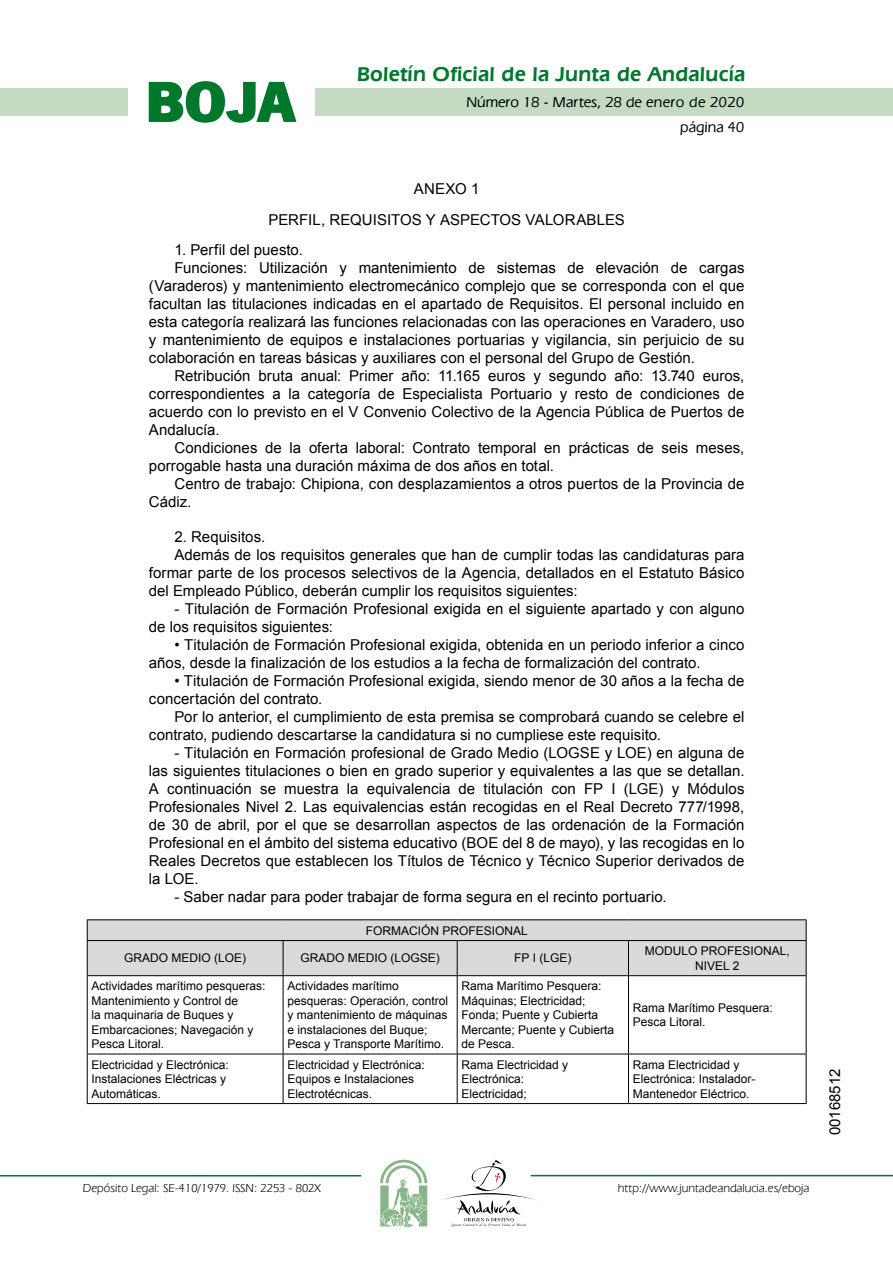
<style>
.page{position:relative;width:893px;height:1263px;background:#fff}
.page>*{position:absolute;margin:0;border:0;box-sizing:border-box;transform-origin:0 0}
.t1{font:700 57.75px "News Got T";color:#00782c;scale:1.14 1}
.t2{font:600 21px "Eras IT Cby BT";letter-spacing:.01em;color:#00782c}
.t3{font:15px/18px "Arial";color:#000}
.t4{font:500 15px/24.5px "Eras IT Cby BT";color:#000;text-align:right}
.t5{font:12px/14.4px "Arial";color:#000}
.t6{font:12px "Eras IT Cby BT";color:#000}
</style>
<div class="page">
<div style="left:315px;top:88px;width:577px;height:28px;background:#c5dac3"></div>
<div style="left:0;top:88px;width:128px;height:28px;background:#c5dac3"></div>
<hr style="left:0;top:1175px;width:361px;height:2px;background:#00782c">
<hr style="left:531px;top:1175px;width:361px;height:1px;background:#00782c">
<svg style="left:148px;top:81px;width:149px;height:42px"></svg>
<svg style="left:380px;top:1159px;width:47px;height:68px"></svg>
<svg style="left:442px;top:1160px;width:100px;height:67px"></svg>
<hr style="left:87px;top:919px;width:196px;height:1px;background:#000">
<hr style="left:283px;top:919px;width:174px;height:1px;background:#000">
<hr style="left:457px;top:919px;width:171px;height:1px;background:#000">
<hr style="left:628px;top:919px;width:178px;height:1px;background:#000">
<div style="left:87px;top:920px;width:719px;height:55px;background:#d9dadb"></div>
<hr style="left:87px;top:940px;width:196px;height:1px;background:#000">
<hr style="left:87px;top:941px;width:1px;height:34px;background:#000">
<hr style="left:283px;top:940px;width:174px;height:1px;background:#000">
<hr style="left:283px;top:941px;width:1px;height:34px;background:#000">
<hr style="left:457px;top:940px;width:171px;height:1px;background:#000">
<hr style="left:457px;top:941px;width:1px;height:34px;background:#000">
<hr style="left:628px;top:940px;width:178px;height:1px;background:#000">
<hr style="left:628px;top:941px;width:1px;height:34px;background:#000">
<hr style="left:805px;top:941px;width:1px;height:34px;background:#000">
<hr style="left:87px;top:975px;width:196px;height:1px;background:#000">
<hr style="left:87px;top:976px;width:1px;height:78px;background:#000">
<hr style="left:283px;top:975px;width:174px;height:1px;background:#000">
<hr style="left:283px;top:976px;width:1px;height:78px;background:#000">
<hr style="left:457px;top:975px;width:171px;height:1px;background:#000">
<hr style="left:457px;top:976px;width:1px;height:78px;background:#000">
<hr style="left:628px;top:975px;width:178px;height:1px;background:#000">
<hr style="left:628px;top:976px;width:1px;height:78px;background:#000">
<hr style="left:805px;top:976px;width:1px;height:78px;background:#000">
<hr style="left:87px;top:1054px;width:196px;height:1px;background:#000">
<hr style="left:87px;top:1054px;width:1px;height:49px;background:#000">
<hr style="left:283px;top:1054px;width:174px;height:1px;background:#000">
<hr style="left:283px;top:1054px;width:1px;height:49px;background:#000">
<hr style="left:457px;top:1054px;width:171px;height:1px;background:#000">
<hr style="left:457px;top:1054px;width:1px;height:49px;background:#000">
<hr style="left:628px;top:1054px;width:178px;height:1px;background:#000">
<hr style="left:628px;top:1054px;width:1px;height:49px;background:#000">
<hr style="left:805px;top:1054px;width:1px;height:49px;background:#000">
<hr style="left:87px;top:1103px;width:196px;height:1px;background:#000">
<hr style="left:283px;top:1103px;width:174px;height:1px;background:#000">
<hr style="left:457px;top:1103px;width:171px;height:1px;background:#000">
<hr style="left:628px;top:1103px;width:178px;height:1px;background:#000">
<h1 class="t1" style="left:145px;top:68px;width:133px">BOJA</h1>
<h2 class="t2" style="left:357px;top:62px;width:390px">Boletín Oficial de la Junta de Andalucía</h2>
<p class="t4" style="left:466px;top:90px;width:279px">Número 18 - Martes, 28 de enero de 2020 página 40</p>
<p class="t3" style="left:268px;top:173px;width:358px;line-height:30.8px;text-align:center">ANEXO 1<br>PERFIL, REQUISITOS Y ASPECTOS VALORABLES</p>
<p class="t3" style="left:174px;top:241px;width:130px">1. Perfil del puesto.</p>
<p class="t3" style="left:174px;top:259px;width:571px">Funciones: Utilización y mantenimiento de sistemas de elevación de cargas</p>
<p class="t3" style="left:149px;top:277px;width:597px">(Varaderos) y mantenimiento electromecánico complejo que se corresponda con el que</p>
<p class="t3" style="left:149px;top:295px;width:597px">facultan las titulaciones indicadas en el apartado de Requisitos. El personal incluido en</p>
<p class="t3" style="left:149px;top:313px;width:597px">esta categoría realizará las funciones relacionadas con las operaciones en Varadero, uso</p>
<p class="t3" style="left:149px;top:331px;width:597px">y mantenimiento de equipos e instalaciones portuarias y vigilancia, sin perjuicio de su</p>
<p class="t3" style="left:149px;top:349px;width:547px">colaboración en tareas básicas y auxiliares con el personal del Grupo de Gestión.</p>
<p class="t3" style="left:174px;top:367px;width:571px">Retribución bruta anual: Primer año: 11.165 euros y segundo año: 13.740 euros,</p>
<p class="t3" style="left:149px;top:385px;width:597px">correspondientes a la categoría de Especialista Portuario y resto de condiciones de</p>
<p class="t3" style="left:149px;top:403px;width:597px">acuerdo con lo previsto en el V Convenio Colectivo de la Agencia Pública de Puertos de</p>
<p class="t3" style="left:149px;top:421px;width:72px">Andalucía.</p>
<p class="t3" style="left:174px;top:439px;width:571px">Condiciones de la oferta laboral: Contrato temporal en prácticas de seis meses,</p>
<p class="t3" style="left:149px;top:457px;width:406px">porrogable hasta una duración máxima de dos años en total.</p>
<p class="t3" style="left:174px;top:475px;width:571px">Centro de trabajo: Chipiona, con desplazamientos a otros puertos de la Provincia de</p>
<p class="t3" style="left:149px;top:493px;width:44px">Cádiz.</p>
<p class="t3" style="left:174px;top:528px;width:92px">2. Requisitos.</p>
<p class="t3" style="left:174px;top:546px;width:571px">Además de los requisitos generales que han de cumplir todas las candidaturas para</p>
<p class="t3" style="left:149px;top:564px;width:597px">formar parte de los procesos selectivos de la Agencia, detallados en el Estatuto Básico</p>
<p class="t3" style="left:149px;top:582px;width:430px">del Empleado Público, deberán cumplir los requisitos siguientes:</p>
<p class="t3" style="left:149px;top:600px;width:597px;text-indent:26px">- Titulación de Formación Profesional exigida en el siguiente apartado y con alguno de los requisitos siguientes:</p>
<p class="t3" style="left:149px;top:636px;width:597px;text-indent:26px">• Titulación de Formación Profesional exigida, obtenida en un periodo inferior a cinco años, desde la finalización de los estudios a la fecha de formalización del contrato.</p>
<p class="t3" style="left:149px;top:672px;width:597px;text-indent:26px">• Titulación de Formación Profesional exigida, siendo menor de 30 años a la fecha de concertación del contrato.</p>
<p class="t3" style="left:149px;top:708px;width:597px;text-indent:26px">Por lo anterior, el cumplimiento de esta premisa se comprobará cuando se celebre el contrato, pudiendo descartarse la candidatura si no cumpliese este requisito.</p>
<p class="t3" style="left:149px;top:744px;width:597px;text-align:justify;text-indent:26px">- Titulación en Formación profesional de Grado Medio (LOGSE y LOE) en alguna de las siguientes titulaciones o bien en grado superior y equivalentes a las que se detallan.<br>A continuación se muestra la equivalencia de titulación con FP I (LGE) y Módulos Profesionales Nivel 2. Las equivalencias están recogidas en el Real Decreto 777/1998, de 30 de abril, por el que se desarrollan aspectos de las ordenación de la Formación Profesional en el ámbito del sistema educativo (BOE del 8 de mayo), y las recogidas en lo Reales Decretos que establecen los Títulos de Técnico y Técnico Superior derivados de la LOE.</p>
<p class="t3" style="left:174px;top:888px;width:493px">- Saber nadar para poder trabajar de forma segura en el recinto portuario.</p>
<p class="t5" style="left:366px;top:923px;width:164px">FORMACIÓN PROFESIONAL</p>
<p class="t5" style="left:124px;top:951px;width:124px">GRADO MEDIO (LOE)</p>
<p class="t5" style="left:300px;top:951px;width:141px">GRADO MEDIO (LOGSE)</p>
<p class="t5" style="left:514px;top:951px;width:59px">FP I (LGE)</p>
<p class="t5" style="left:645px;top:944px;width:146px;text-align:center">MODULO PROFESIONAL,<br>NIVEL 2</p>
<p class="t5" style="left:91px;top:979px;width:176px">Actividades marítimo pesqueras:<br>Mantenimiento y Control de<br>la maquinaria de Buques y<br>Embarcaciones; Navegación y<br>Pesca Litoral.</p>
<p class="t5" style="left:287px;top:979px;width:162px">Actividades marítimo pesqueras: Operación, control y mantenimiento de máquinas e instalaciones del Buque;<br>Pesca y Transporte Marítimo.</p>
<p class="t5" style="left:461px;top:979px;width:154px">Rama Marítimo Pesquera:<br>Máquinas; Electricidad;<br>Fonda; Puente y Cubierta<br>Mercante; Puente y Cubierta de Pesca.</p>
<p class="t5" style="left:632px;top:1001px;width:142px">Rama Marítimo Pesquera:<br>Pesca Litoral.</p>
<p class="t5" style="left:91px;top:1057px;width:139px">Electricidad y Electrónica:<br>Instalaciones Eléctricas y<br>Automáticas.</p>
<p class="t5" style="left:287px;top:1057px;width:139px">Electricidad y Electrónica:<br>Equipos e Instalaciones<br>Electrotécnicas.</p>
<p class="t5" style="left:461px;top:1057px;width:108px">Rama Electricidad y<br>Electrónica:<br>Electricidad;</p>
<p class="t5" style="left:632px;top:1057px;width:124px">Rama Electricidad y<br>Electrónica: Instalador-<br>Mantenedor Eléctrico.</p>
<p class="t3" style="left:826px;top:1135px;width:68px;rotate:-90deg">00168512</p>
<p class="t6" style="left:83px;top:1181px;width:239px">Depósito Legal: SE-410/1979. ISSN: 2253 - 802X</p>
<p class="t6" style="left:618px;top:1181px;width:193px">http://www.juntadeandalucia.es/eboja</p>
</div>
